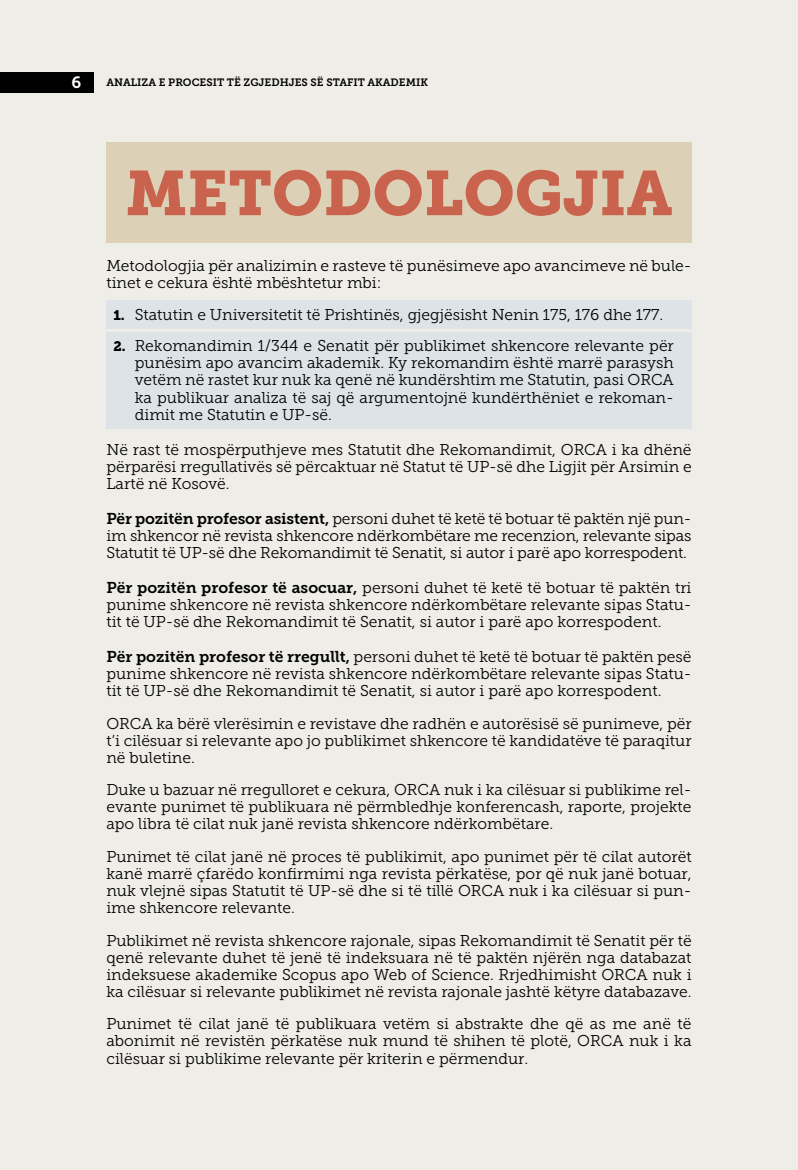
<style>
.page{position:relative;width:798px;height:1170px;background:#fff}
.page>*{position:absolute;margin:0;border:0;box-sizing:border-box;transform-origin:0 0}
.t1{font:62.5px "Museo Slab 900";color:#c9634d}
.t2{font:16.25px "Museo Slab 700";color:#fff}
.t3{font:15.62px/17.1px "Museo Slab 300";color:#000;text-align:justify}
.t4{font:10.62px "Museo Slab 700";color:#000}
.s1{font-family:"Museo Slab 900";font-size:13.75px}
.s2{font-family:"Museo Slab 700"}
</style>
<div class="page">
<div style="left:0;top:0;width:797px;height:1169px;background:#efede8"></div>
<div style="left:0;top:72px;width:94px;height:21px;background:#000"></div>
<div style="left:106px;top:142px;width:585px;height:100px;background:#dcd1b6"></div>
<div style="left:106px;top:301px;width:585px;height:28px;background:#dde3e6"></div>
<div style="left:106px;top:332px;width:585px;height:97px;background:#dde3e6"></div>
<p class="t2" style="left:72px;top:73px;width:11px">6</p>
<p class="t4" style="left:106px;top:77px;width:323px">ANALIZA E PROCESIT TË ZGJEDHJES SË STAFIT AKADEMIK</p>
<h1 class="t1" style="left:125px;top:157px;width:548px">METODOLOGJIA</h1>
<p class="t3" style="left:106px;top:257px;width:586px">Metodologjia për analizimin e rasteve të punësimeve apo avancimeve në bule&shy;tinet e cekura është mbështetur mbi:</p>
<p class="t3" style="left:113px;top:306px;width:551px"><span class="s1">1.</span> Statutin e Universitetit të Prishtinës, gjegjësisht Nenin 175, 176 dhe 177.</p>
<p class="t3" style="left:135px;top:337px;width:540px;text-indent:-21px"><span class="s1">2.</span> Rekomandimin 1/344 e Senatit për publikimet shkencore relevante për punësim apo avancim akademik. Ky rekomandim është marrë parasysh vetëm në rastet kur nuk ka qenë në kundërshtim me Statutin, pasi ORCA ka publikuar analiza të saj që argumentojnë kundërthëniet e rekoman&shy;dimit me Statutin e UP-së.</p>
<p class="t3" style="left:106px;top:440px;width:586px">Në rast të mospërputhjeve mes Statutit dhe Rekomandimit, ORCA i ka dhënë përparësi rregullativës së përcaktuar në Statut të UP-së dhe Ligjit për Arsimin e Lartë në Kosovë.</p>
<p class="t3" style="left:106px;top:510px;width:586px"><span class="s2">Për pozitën profesor asistent,</span> personi duhet të ketë të botuar të paktën një pun&shy;im shkencor në revista shkencore ndërkombëtare me recenzion, relevante sipas Statutit të UP-së dhe Rekomandimit të Senatit, si autor i parë apo korrespodent.</p>
<p class="t3" style="left:106px;top:579px;width:586px"><span class="s2">Për pozitën profesor të asocuar,</span> personi duhet të ketë të botuar të paktën tri punime shkencore në revista shkencore ndërkombëtare relevante sipas Statu&shy;tit të UP-së dhe Rekomandimit të Senatit, si autor i parë apo korrespodent.</p>
<p class="t3" style="left:106px;top:648px;width:586px"><span class="s2">Për pozitën profesor të rregullt,</span> personi duhet të ketë të botuar të paktën pesë punime shkencore në revista shkencore ndërkombëtare relevante sipas Statu&shy;tit të UP-së dhe Rekomandimit të Senatit, si autor i parë apo korrespodent.</p>
<p class="t3" style="left:106px;top:714px;width:586px">ORCA ka bërë vlerësimin e revistave dhe radhën e autorësisë së punimeve, për t’i cilësuar si relevante apo jo publikimet shkencore të kandidatëve të paraqitur në buletine.</p>
<p class="t3" style="left:106px;top:781px;width:586px">Duke u bazuar në rregulloret e cekura, ORCA nuk i ka cilësuar si publikime rel&shy;evante punimet të publikuara në përmbledhje konferencash, raporte, projekte apo libra të cilat nuk janë revista shkencore ndërkombëtare.</p>
<p class="t3" style="left:106px;top:847px;width:586px">Punimet të cilat janë në proces të publikimit, apo punimet për të cilat autorët kanë marrë çfarëdo konfirmimi nga revista përkatëse, por që nuk janë botuar, nuk vlejnë sipas Statutit të UP-së dhe si të tillë ORCA nuk i ka cilësuar si pun&shy;ime shkencore relevante.</p>
<p class="t3" style="left:106px;top:931px;width:586px">Publikimet në revista shkencore rajonale, sipas Rekomandimit të Senatit për të qenë relevante duhet të jenë të indeksuara në të paktën njërën nga databazat indeksuese akademike Scopus apo Web of Science. Rrjedhimisht ORCA nuk i ka cilësuar si relevante publikimet në revista rajonale jashtë këtyre databazave.</p>
<p class="t3" style="left:106px;top:1015px;width:586px">Punimet të cilat janë të publikuara vetëm si abstrakte dhe që as me anë të abonimit në revistën përkatëse nuk mund të shihen të plotë, ORCA nuk i ka cilësuar si publikime relevante për kriterin e përmendur.</p>
</div>
